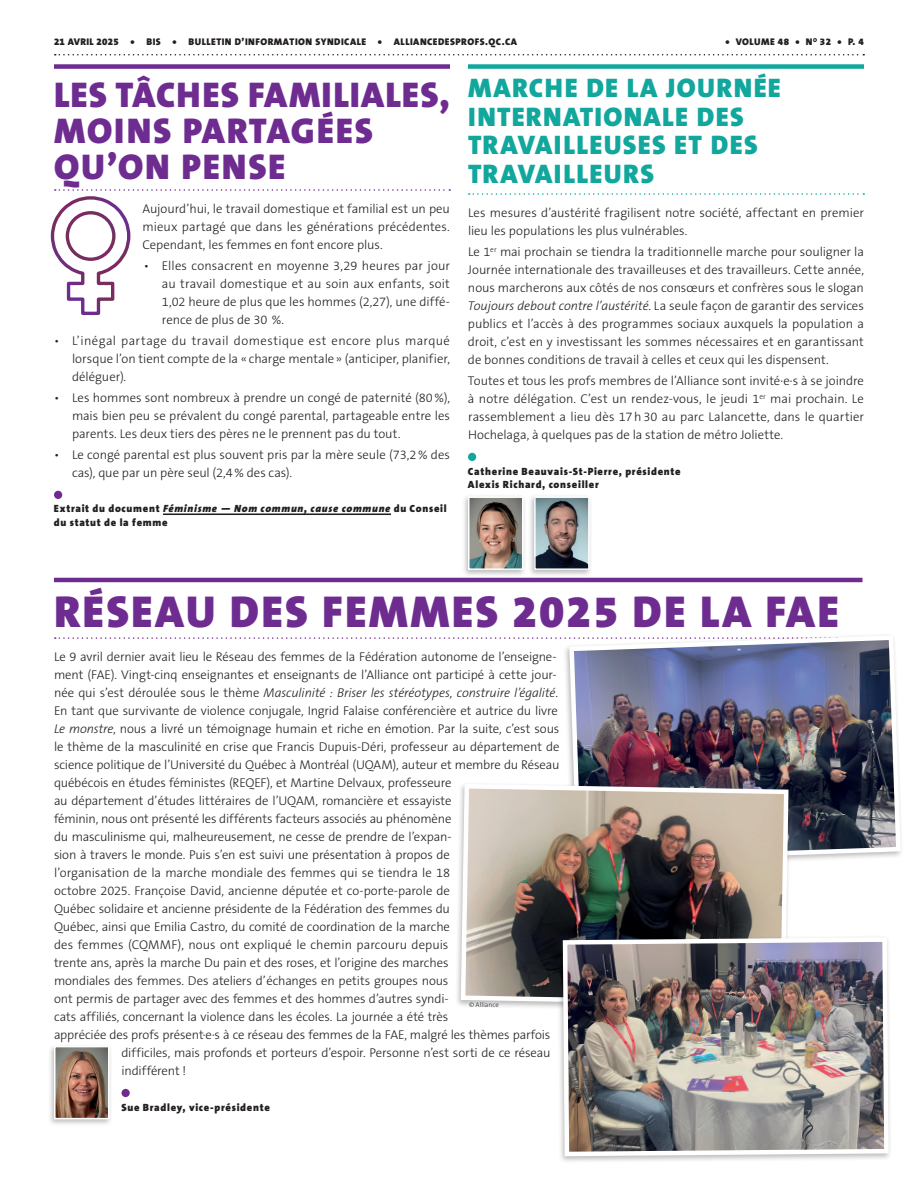
<style>
.page{position:relative;width:918px;height:1188px;background:#fff}
.page>*{position:absolute;margin:0;border:0;box-sizing:border-box;transform-origin:0 0}
.t1{font:900 45px "The Sans B9";letter-spacing:.05em;color:#6e2c91}
.t2{font:900 36px/36px "The Sans B9";letter-spacing:.04em;color:#6e2c91}
.t3{font:900 27px/28.5px "The Sans B9";letter-spacing:.05em;color:#12a79d}
.t4{font:300 12.75px/18px "The Sans B3";letter-spacing:-.01em;color:#231f20;text-align:justify}
.t5{font:italic 300 12.75px "The Sans B3";letter-spacing:-.005em;color:#231f20}
.t6{font:300 12.75px "The Sans B3";letter-spacing:.01em;color:#231f20}
.t7{font:900 10.5px/13.5px "The Sans B9";letter-spacing:.07em;color:#231f20}
.t8{font:900 9.75px "The Sans B9";letter-spacing:.05em;color:#231f20}
.t9{font:300 6.75px "The Sans B3";color:#231f20}
.s1{font-style:italic}
.s2{font-style:normal}
</style>
<div class="page">
<svg style="left:55px;top:54px;width:809px;height:2px"></svg>
<hr style="left:54px;top:578px;width:808px;height:4px;background:#6e2c91">
<svg style="left:55px;top:637px;width:507px;height:2px"></svg>
<div style="left:122px;top:1089px;width:8px;height:8px;background:#6e2c91;border-radius:50%"></div>
<div style="left:468px;top:64px;width:396px;height:5px;background:#12a79d"></div>
<svg style="left:469px;top:193px;width:395px;height:2px"></svg>
<div style="left:468px;top:453px;width:8px;height:8px;background:#12a79d;border-radius:50%"></div>
<div style="left:54px;top:64px;width:396px;height:5px;background:#6e2c91"></div>
<hr style="left:163px;top:513px;width:228px;height:2px;background:#231f20">
<div style="left:54px;top:491px;width:8px;height:8px;background:#6e2c91;border-radius:50%"></div>
<svg style="left:51px;top:189px;width:399px;height:126px"></svg>
<div style="left:461px;top:494px;width:66px;height:84px;background:#231f20;opacity:.3"></div>
<img style="left:471px;top:499px;width:50px;height:68px">
<div style="left:468px;top:496px;width:56px;height:74px;border:2px solid #fff"></div>
<div style="left:528px;top:494px;width:65px;height:84px;background:#231f20;opacity:.3"></div>
<img style="left:537px;top:499px;width:50px;height:68px">
<div style="left:534px;top:496px;width:56px;height:74px;border:2px solid #fff"></div>
<div style="left:47px;top:1043px;width:66px;height:84px;background:#231f20;opacity:.3"></div>
<img style="left:57px;top:1049px;width:50px;height:67px">
<div style="left:54px;top:1046px;width:56px;height:73px;border:2px solid #fff"></div>
<img style="left:567px;top:635px;width:334px;height:225px">
<div style="left:454px;top:782px;width:338px;height:231px;background:#231f20;opacity:.3"></div>
<img style="left:459px;top:782px;width:332px;height:226px">
<div style="left:556px;top:935px;width:336px;height:229px;background:#231f20;opacity:.3"></div>
<img style="left:561px;top:935px;width:330px;height:224px">
<p class="t8" style="left:54px;top:36px;width:465px">21 AVRIL 2025 • BIS • BULLETIN D’INFORMATION SYNDICALE • ALLIANCEDESPROFS.QC.CA</p>
<p class="t8" style="left:725px;top:36px;width:140px">• VOLUME 48 • N<sup>O</sup> 32 • P. 4</p>
<h2 class="t2" style="left:54px;top:78px;width:398px">LES TÂCHES FAMILIALES,<br>MOINS PARTAGÉES<br>QU’ON PENSE</h2>
<p class="t4" style="left:142px;top:200px;width:309px">Aujourd’hui, le travail domestique et familial est un peu mieux partagé que dans les générations précédentes.<br>Cependant, les femmes en font encore plus.</p>
<p class="t4" style="left:162px;top:257px;width:289px;text-indent:-18px">• Elles consacrent en moyenne 3,29 heures par jour au travail domestique et au soin aux enfants, soit 1,02 heure de plus que les hommes (2,27), une diffé&shy;rence de plus de 30 %.</p>
<p class="t4" style="left:72px;top:332px;width:379px;text-indent:-18px">• L’inégal partage du travail domestique est encore plus marqué lorsque l’on tient compte de la « charge mentale» (anticiper, planifier, déléguer).</p>
<p class="t4" style="left:72px;top:389px;width:380px;text-indent:-18px">• Les hommes sont nombreux à prendre un congé de paternité (80%), mais bien peu se prévalent du congé parental, partageable entre les parents. Les deux tiers des pères ne le prennent pas du tout.</p>
<p class="t4" style="left:72px;top:446px;width:380px;text-indent:-18px">• Le congé parental est plus souvent pris par la mère seule (73,2% des cas), que par un père seul (2,4% des cas).</p>
<p class="t7" style="left:54px;top:503px;width:394px">Extrait du document <span class="s1">Féminisme — Nom commun, cause commune</span> du Conseil du statut de la femme</p>
<h3 class="t3" style="left:468px;top:75px;width:314px">MARCHE DE LA JOURNÉE<br>INTERNATIONALE DES<br>TRAVAILLEUSES ET DES<br>TRAVAILLEURS</h3>
<p class="t4" style="left:468px;top:205px;width:397px">Les mesures d’austérité fragilisent notre société, affectant en premier lieu les populations les plus vulnérables.</p>
<p class="t4" style="left:468px;top:244px;width:398px">Le 1<sup>er</sup> mai prochain se tiendra la traditionnelle marche pour souligner la Journée internationale des travailleuses et des travailleurs. Cette année, nous marcherons aux côtés de nos consœurs et confrères sous le slogan <span class="s1">Toujours debout contre l’austérité</span>. La seule façon de garantir des services publics et l’accès à des programmes sociaux auxquels la population a droit, c’est en y investissant les sommes nécessaires et en garantissant de bonnes conditions de travail à celles et ceux qui les dispensent.</p>
<p class="t4" style="left:468px;top:373px;width:398px">Toutes et tous les profs membres de l’Alliance sont invité·e·s à se joindre à notre délégation. C’est un rendez-vous, le jeudi 1<sup>er</sup> mai prochain. Le rassemblement a lieu dès 17h30 au parc Lalancette, dans le quartier Hochelaga, à quelques pas de la station de métro Joliette.</p>
<p class="t7" style="left:468px;top:465px;width:214px">Catherine Beauvais-St-Pierre, présidente<br>Alexis Richard, conseiller</p>
<h1 class="t1" style="left:54px;top:587px;width:786px">RÉSEAU DES FEMMES 2025 DE LA FAE</h1>
<p class="t4" style="left:54px;top:649px;width:504px">Le 9 avril dernier avait lieu le Réseau des femmes de la Fédération autonome de l’enseigne-</p>
<p class="t4" style="left:54px;top:667px;width:504px">ment (FAE). Vingt-cinq enseignantes et enseignants de l’Alliance ont participé à cette jour-</p>
<p class="t5" style="left:54px;top:686px;width:506px"><span class="s2">née qui s’est déroulée sous le thème</span> Masculinité : Briser les stéréotypes, construire l’égalité<span class="s2">.</span></p>
<p class="t4" style="left:54px;top:703px;width:505px">En tant que survivante de violence conjugale, Ingrid Falaise conférencière et autrice du livre</p>
<p class="t4" style="left:54px;top:721px;width:507px"><span class="s1">Le monstre</span>, nous a livré un témoignage humain et riche en émotion. Par la suite, c’est sous</p>
<p class="t4" style="left:54px;top:739px;width:507px">le thème de la masculinité en crise que Francis Dupuis-Déri, professeur au département de</p>
<p class="t4" style="left:54px;top:757px;width:507px">science politique de l’Université du Québec à Montréal (UQAM), auteur et membre du Réseau</p>
<p class="t4" style="left:54px;top:775px;width:399px">québécois en études féministes (REQEF), et Martine Delvaux, professeure</p>
<p class="t4" style="left:54px;top:793px;width:399px">au département d’études littéraires de l’UQAM, romancière et essayiste</p>
<p class="t4" style="left:54px;top:811px;width:399px">féminin, nous ont présenté les différents facteurs associés au phénomène</p>
<p class="t4" style="left:54px;top:829px;width:399px">du masculinisme qui, malheureusement, ne cesse de prendre de l’expan-</p>
<p class="t4" style="left:54px;top:847px;width:397px">sion à travers le monde. Puis s’en est suivi une présentation à propos de</p>
<p class="t4" style="left:54px;top:865px;width:398px">l’organisation de la marche mondiale des femmes qui se tiendra le 18</p>
<p class="t4" style="left:54px;top:883px;width:398px">octobre 2025. Françoise David, ancienne députée et co-porte-parole de</p>
<p class="t4" style="left:54px;top:901px;width:397px">Québec solidaire et ancienne présidente de la Fédération des femmes du</p>
<p class="t4" style="left:54px;top:919px;width:398px">Québec, ainsi que Emilia Castro, du comité de coordination de la marche</p>
<p class="t6" style="left:54px;top:939px;width:396px">des femmes (CQMMF), nous ont expliqué le chemin parcouru depuis</p>
<p class="t4" style="left:54px;top:955px;width:396px">trente ans, après la marche Du pain et des roses, et l’origine des marches</p>
<p class="t4" style="left:54px;top:973px;width:396px">mondiales des femmes. Des ateliers d’échanges en petits groupes nous</p>
<p class="t4" style="left:54px;top:991px;width:396px">ont permis de partager avec des femmes et des hommes d’autres syndi-</p>
<p class="t4" style="left:54px;top:1009px;width:396px">cats affiliés, concernant la violence dans les écoles. La journée a été très</p>
<p class="t4" style="left:54px;top:1027px;width:498px">appréciée des profs présent·e·s à ce réseau des femmes de la FAE, malgré les thèmes parfois</p>
<p class="t4" style="left:122px;top:1045px;width:430px">difficiles, mais profonds et porteurs d’espoir. Personne n’est sorti de ce réseau</p>
<p class="t4" style="left:122px;top:1063px;width:66px">indifférent !</p>
<p class="t7" style="left:121px;top:1101px;width:150px">Sue Bradley, vice-présidente</p>
<p class="t9" style="left:469px;top:1001px;width:31px;rotate:1deg">© Alliance</p>
</div>
